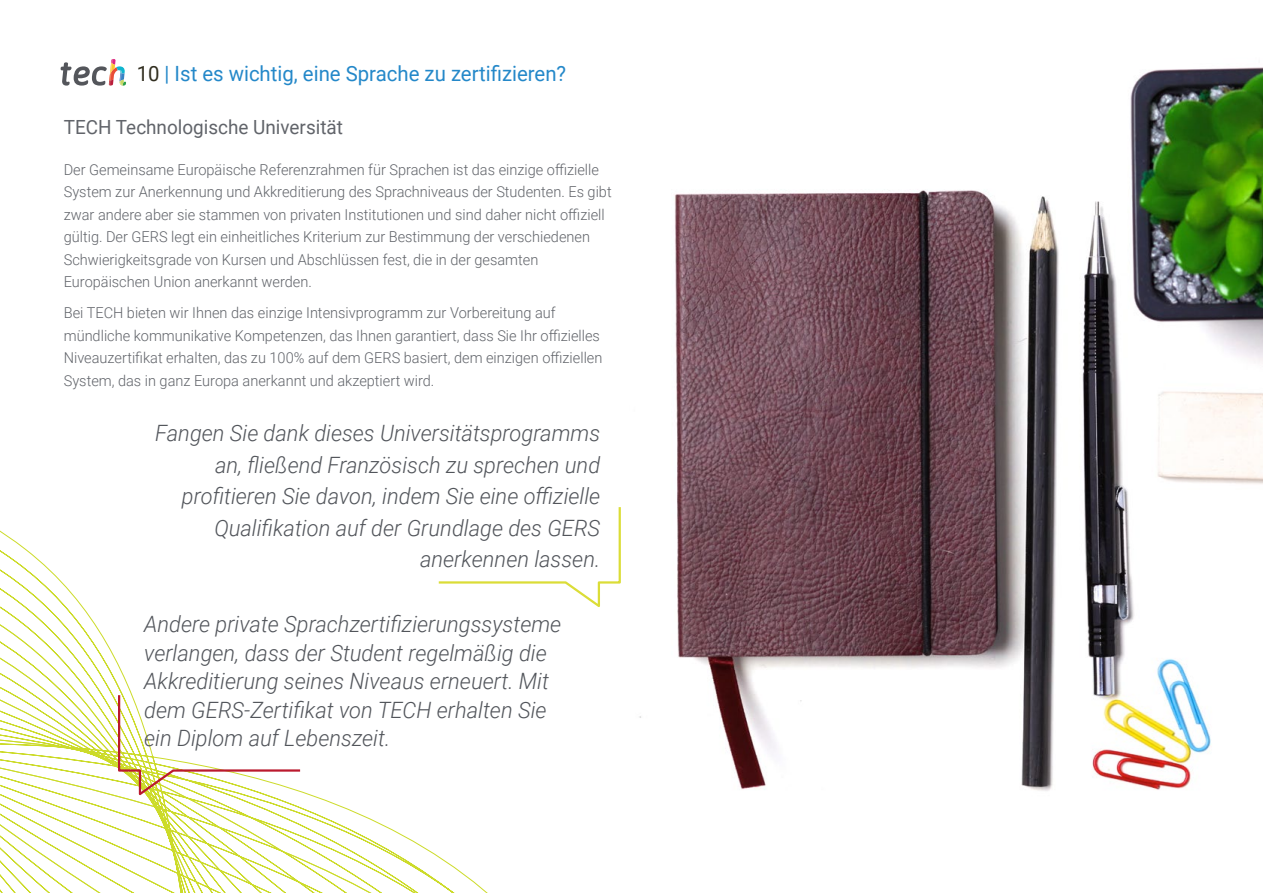
<style>
.page{position:relative;width:1263px;height:893px;background:#fff}
.page>*{position:absolute;margin:0;border:0;box-sizing:border-box;transform-origin:0 0}
.t1{font:italic 300 22.5px/28.5px "Roboto";color:#52555b}
.t2{font:21px "Roboto";color:#2488c9}
.t3{font:19.5px "Roboto";color:#61646a}
.t4{font:300 15px/22.5px "Roboto";color:#61646a}
.s1{color:#312e20}
</style>
<div class="page">
<svg style="left:61px;top:59px;width:65px;height:27px"></svg>
<img style="left:639px;top:67px;width:624px;height:724px">
<svg style="left:0;top:530px;width:488px;height:363px"></svg>
<svg style="left:117px;top:693px;width:185px;height:105px"></svg>
<svg style="left:436px;top:507px;width:185px;height:103px"></svg>
<h2 class="t2" style="left:137px;top:59px;width:431px"><span class="s1">10</span> | Ist es wichtig, eine Sprache zu zertifizieren?</h2>
<h3 class="t3" style="left:64px;top:113px;width:281px">TECH Technologische Universität</h3>
<p class="t4" style="left:64px;top:158px;width:549px">Der Gemeinsame Europäische Referenzrahmen für Sprachen ist das einzige offizielle System zur Anerkennung und Akkreditierung des Sprachniveaus der Studenten. Es gibt zwar andere aber sie stammen von privaten Institutionen und sind daher nicht offiziell gültig. Der GERS legt ein einheitliches Kriterium zur Bestimmung der verschiedenen Schwierigkeitsgrade von Kursen und Abschlüssen fest, die in der gesamten Europäischen Union anerkannt werden.</p>
<p class="t4" style="left:64px;top:301px;width:540px">Bei TECH bieten wir Ihnen das einzige Intensivprogramm zur Vorbereitung auf mündliche kommunikative Kompetenzen, das Ihnen garantiert, dass Sie Ihr offizielles Niveauzertifikat erhalten, das zu 100% auf dem GERS basiert, dem einzigen offiziellen System, das in ganz Europa anerkannt und akzeptiert wird.</p>
<h1 class="t1" style="left:155px;top:417px;width:447px;line-height:31.5px;text-align:right">Fangen Sie dank dieses Universitätsprogramms an, fließend Französisch zu sprechen und profitieren Sie davon, indem Sie eine offizielle Qualifikation auf der Grundlage des GERS anerkennen lassen.</h1>
<h1 class="t1" style="left:144px;top:609px;width:419px">Andere private Sprachzertifizierungssysteme verlangen, dass der Student regelmäßig die Akkreditierung seines Niveaus erneuert. Mit dem GERS-Zertifikat von TECH erhalten Sie ein Diplom auf Lebenszeit.</h1>
</div>
